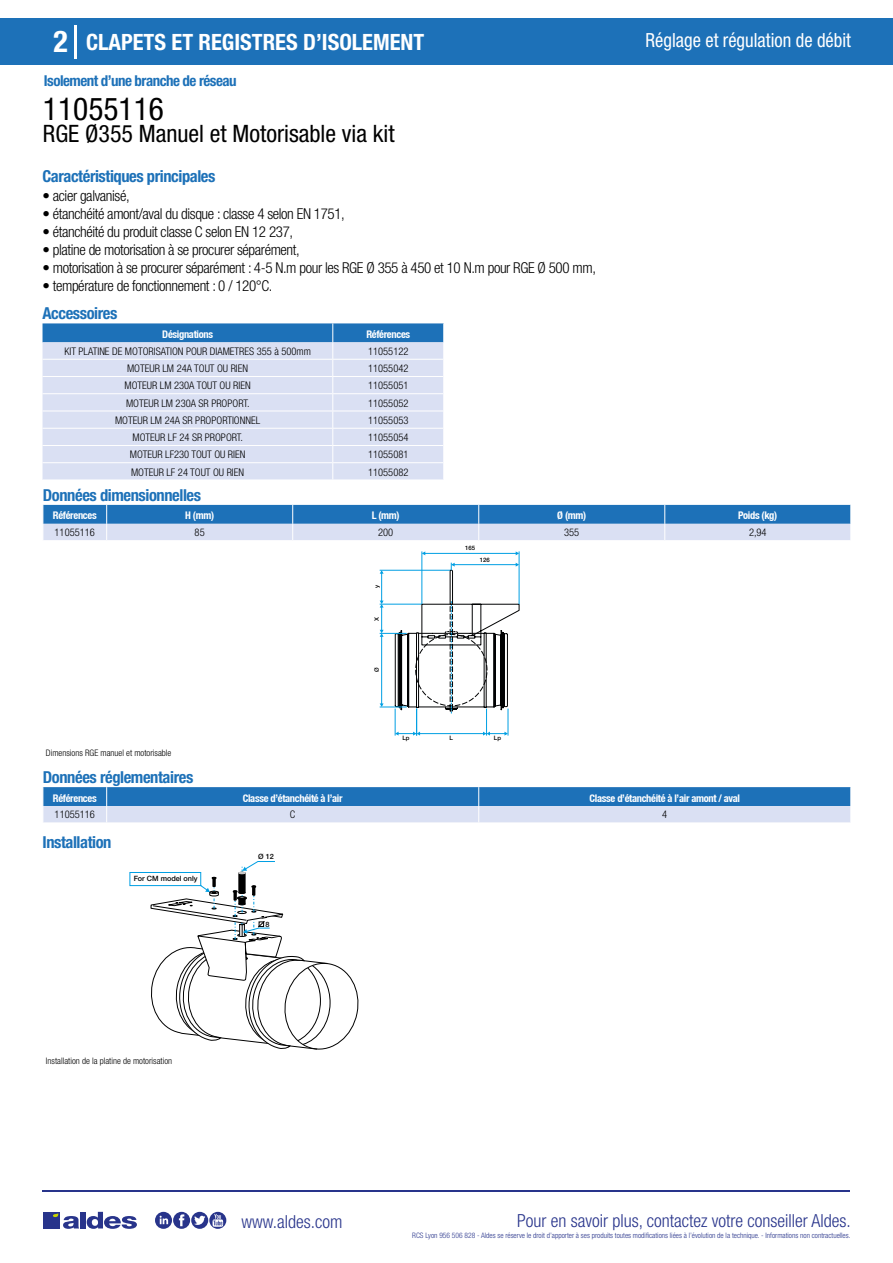
<style>
.page{position:relative;width:893px;height:1263px;background:#fff}
.page>*{position:absolute;margin:0;border:0;box-sizing:border-box;transform-origin:0 0}
.t1{font:condensed 31.5px "Helvetica Neue LT Std";color:#000}
.t2{font:700 condensed 30px "Helvetica Neue LT Std";color:#fff}
.t3{font:condensed 24px "Helvetica Neue LT Std";color:#000}
.t4{font:700 condensed 22.5px "Helvetica Neue LT Std";color:#fff}
.t5{font:condensed 19.5px "Helvetica Neue LT Std";color:#fff;scale:.95 1}
.t6{font:300 condensed 18px "Helvetica Neue";color:#28348b}
.t7{font:700 condensed 16.5px "Helvetica Neue LT Std";letter-spacing:-.025em;color:#1d71b8}
.t8{font:300 condensed 15px "Helvetica Neue LT Std";letter-spacing:-.025em;color:#000}
.t9{font:700 condensed 15px "Helvetica Neue LT Std";letter-spacing:-.035em;color:#1d71b8}
.t10{font:300 condensed 10.5px "Helvetica Neue";color:#000}
.t11{font:700 condensed 10.5px "Helvetica Neue";letter-spacing:-.03em;color:#fff}
.t12{font:300 condensed 9px "Helvetica Neue";color:#000}
.t13{font:300 condensed 7.5px "Helvetica Neue";color:#28348b}
.t14{font:500 7.35px "Helvetica Neue";color:#000}
.t15{font:500 6px "Helvetica Neue";color:#000}
</style>
<div class="page">
<div style="left:0;top:18px;width:893px;height:46px;background:#1d71b8"></div>
<hr style="left:74px;top:25px;width:2px;height:33px;background:#fff">
<hr style="left:43px;top:1190px;width:807px;height:1px;background:#28348b">
<svg style="left:155px;top:1212px;width:71px;height:17px"></svg>
<div style="left:43px;top:1212px;width:17px;height:16px;background:#28348b"></div>
<div style="left:80px;top:1212px;width:6px;height:16px;background:#28348b"></div>
<svg style="left:87px;top:1212px;width:50px;height:17px"></svg>
<svg style="left:53px;top:1213px;width:26px;height:16px"></svg>
<svg style="left:43px;top:323px;width:401px;height:157px;background:#c5d4ec"></svg>
<svg style="left:43px;top:505px;width:808px;height:35px;background:#76a5d3"></svg>
<svg style="left:380px;top:563px;width:140px;height:172px"></svg>
<hr style="left:423px;top:553px;width:95px;height:1px;background:#009fe3">
<hr style="left:422px;top:551px;width:1px;height:53px;background:#009fe3">
<hr style="left:519px;top:551px;width:1px;height:53px;background:#009fe3">
<svg style="left:43px;top:787px;width:808px;height:36px;background:#78a6d4"></svg>
<svg style="left:130px;top:861px;width:228px;height:188px"></svg>
<h2 class="t2" style="left:54px;top:24px;width:16px">2</h2>
<h3 class="t4" style="left:86px;top:28px;width:340px">CLAPETS ET REGISTRES D’ISOLEMENT</h3>
<h3 class="t5" style="left:646px;top:29px;width:218px">Réglage et régulation de débit</h3>
<h3 class="t9" style="left:44px;top:71px;width:194px">Isolement d’une branche de réseau</h3>
<h1 class="t1" style="left:43px;top:91px;width:122px">11055116</h1>
<h3 class="t3" style="left:43px;top:120px;width:353px">RGE Ø355 Manuel et Motorisable via kit</h3>
<h3 class="t7" style="left:43px;top:166px;width:174px">Caractéristiques principales</h3>
<h3 class="t8" style="left:43px;top:187px;width:89px">• acier galvanisé,</h3>
<h3 class="t8" style="left:43px;top:205px;width:304px">• étanchéité amont/aval du disque : classe 4 selon EN 1751,</h3>
<h3 class="t8" style="left:43px;top:223px;width:252px">• étanchéité du produit classe C selon EN 12 237,</h3>
<h3 class="t8" style="left:43px;top:241px;width:259px">• platine de motorisation à se procurer séparément,</h3>
<h3 class="t8" style="left:43px;top:259px;width:555px">• motorisation à se procurer séparément : 4-5 N.m pour les RGE Ø 355 à 450 et 10 N.m pour RGE Ø 500 mm,</h3>
<h3 class="t8" style="left:43px;top:277px;width:231px">• température de fonctionnement : 0 / 120°C.</h3>
<h3 class="t7" style="left:43px;top:303px;width:76px">Accessoires</h3>
<p class="t11" style="left:162px;top:328px;width:52px">Désignations</p>
<p class="t11" style="left:366px;top:328px;width:45px">Références</p>
<p class="t10" style="left:64px;top:345px;width:248px">KIT PLATINE DE MOTORISATION POUR DIAMETRES 355 à 500mm</p>
<p class="t10" style="left:368px;top:345px;width:42px">11055122</p>
<p class="t10" style="left:127px;top:362px;width:123px">MOTEUR LM 24A TOUT OU RIEN</p>
<p class="t10" style="left:368px;top:362px;width:42px">11055042</p>
<p class="t10" style="left:125px;top:380px;width:128px">MOTEUR LM 230A TOUT OU RIEN</p>
<p class="t10" style="left:368px;top:380px;width:42px">11055051</p>
<p class="t10" style="left:126px;top:397px;width:125px">MOTEUR LM 230A SR PROPORT.</p>
<p class="t10" style="left:368px;top:397px;width:42px">11055052</p>
<p class="t10" style="left:115px;top:414px;width:147px">MOTEUR LM 24A SR PROPORTIONNEL</p>
<p class="t10" style="left:368px;top:414px;width:42px">11055053</p>
<p class="t10" style="left:133px;top:431px;width:112px">MOTEUR LF 24 SR PROPORT.</p>
<p class="t10" style="left:368px;top:431px;width:42px">11055054</p>
<p class="t10" style="left:130px;top:449px;width:117px">MOTEUR LF230 TOUT OU RIEN</p>
<p class="t10" style="left:368px;top:449px;width:42px">11055081</p>
<p class="t10" style="left:131px;top:466px;width:115px">MOTEUR LF 24 TOUT OU RIEN</p>
<p class="t10" style="left:368px;top:466px;width:42px">11055082</p>
<h3 class="t7" style="left:43px;top:485px;width:160px">Données dimensionnelles</h3>
<p class="t11" style="left:53px;top:509px;width:45px">Références</p>
<p class="t11" style="left:185px;top:509px;width:30px">H (mm)</p>
<p class="t11" style="left:372px;top:509px;width:29px">L (mm)</p>
<p class="t11" style="left:557px;top:509px;width:30px">Ø (mm)</p>
<p class="t11" style="left:738px;top:509px;width:41px">Poids (kg)</p>
<p class="t10" style="left:55px;top:526px;width:42px">11055116</p>
<p class="t10" style="left:195px;top:526px;width:12px">85</p>
<p class="t10" style="left:378px;top:526px;width:17px">200</p>
<p class="t10" style="left:564px;top:526px;width:17px">355</p>
<p class="t10" style="left:749px;top:526px;width:19px">2,94</p>
<p class="t15" style="left:465px;top:545px;width:12px">165</p>
<p class="t15" style="left:373px;top:588px;width:5px;rotate:-90deg">y</p>
<p class="t15" style="left:373px;top:621px;width:5px;rotate:-90deg">X</p>
<p class="t15" style="left:373px;top:672px;width:6px;rotate:-90deg">Ø</p>
<p class="t15" style="left:480px;top:556px;width:12px">126</p>
<p class="t15" style="left:402px;top:735px;width:9px">Lp</p>
<p class="t15" style="left:450px;top:735px;width:5px">L</p>
<p class="t15" style="left:494px;top:735px;width:9px">Lp</p>
<p class="t12" style="left:46px;top:747px;width:127px">Dimensions RGE manuel et motorisable</p>
<h3 class="t7" style="left:43px;top:767px;width:152px">Données réglementaires</h3>
<p class="t11" style="left:53px;top:791px;width:45px">Références</p>
<p class="t11" style="left:243px;top:791px;width:101px">Classe d’étanchéité à l’air</p>
<p class="t11" style="left:590px;top:791px;width:152px">Classe d’étanchéité à l’air amont / aval</p>
<p class="t10" style="left:55px;top:809px;width:42px">11055116</p>
<p class="t10" style="left:290px;top:809px;width:7px">C</p>
<p class="t10" style="left:662px;top:809px;width:7px">4</p>
<h3 class="t7" style="left:43px;top:832px;width:70px">Installation</h3>
<p class="t14" style="left:258px;top:852px;width:17px">Ø 12</p>
<p class="t14" style="left:134px;top:874px;width:66px">For CM model only</p>
<p class="t12" style="left:46px;top:1055px;width:128px">Installation de la platine de motorisation</p>
<p class="t14" style="left:265px;top:920px;width:6px">8</p>
<h3 class="t6" style="left:241px;top:1211px;width:102px">www.aldes.com</h3>
<h3 class="t6" style="left:517px;top:1211px;width:335px">Pour en savoir plus, contactez votre conseiller Aldes.</h3>
<p class="t13" style="left:412px;top:1230px;width:440px">RCS Lyon 956 506 828 - Aldes se réserve le droit d’apporter à ses produits toutes modifications liées à l’évolution de la technique. - Informations non contractuelles.</p>
</div>
